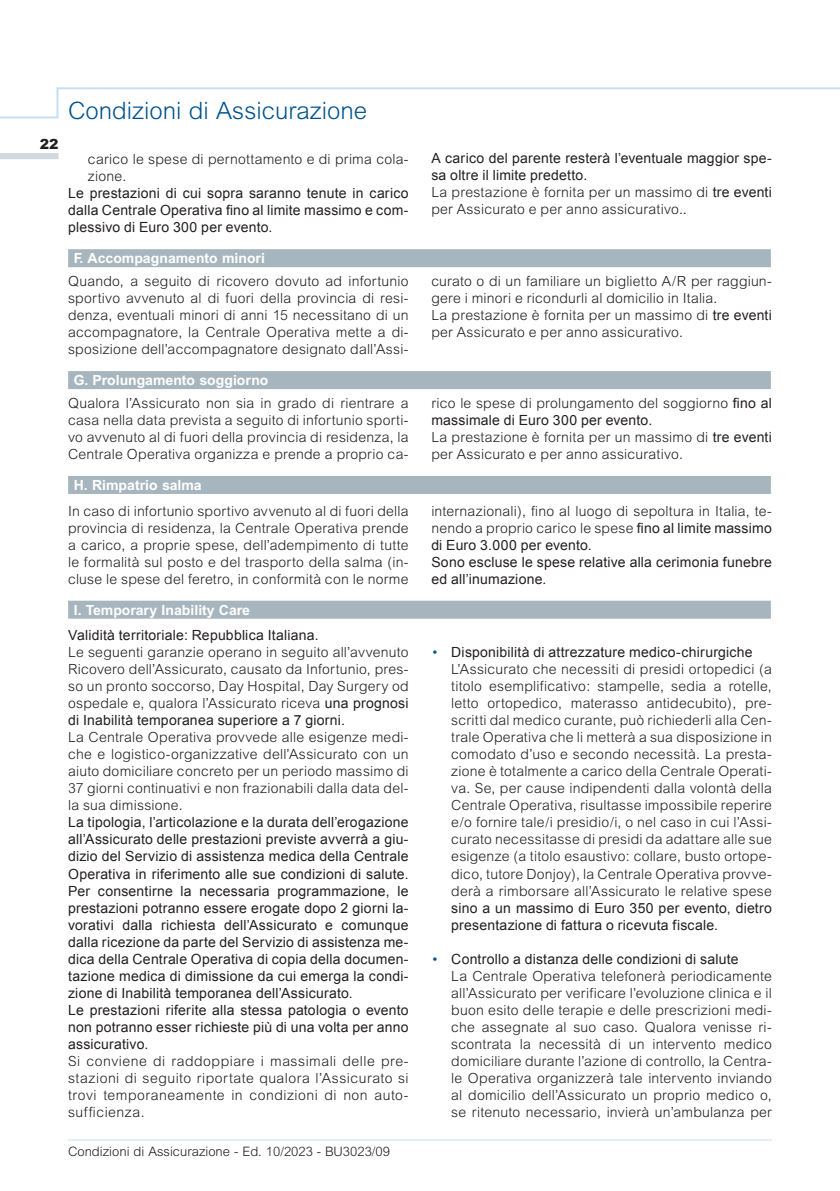
<style>
.page{position:relative;width:840px;height:1191px;background:#fff}
.page>*{position:absolute;margin:0;border:0;box-sizing:border-box;transform-origin:0 0}
.t1{font:300 24px "Arial";color:#01538f}
._01_TXT{font:300 14px/17px "Arial";letter-spacing:.015em;color:#231f20;text-align:justify}
._05_TXT_RIENTRO{font:300 14px/17px "Arial";letter-spacing:.015em;color:#231f20;text-align:justify}
._01_TXT-2{font:14px/17px "Arial";letter-spacing:.015em;color:#231f20;text-align:justify}
._05_TXT_RIENTRO-2{font:14px "Arial";letter-spacing:.015em;color:#231f20}
._04_TITOLO_BOX_GRIGI{font:700 14px "Arial";color:#fff}
.t2{font:900 14px "Arial";color:#231f20}
.t3{font:300 13px "Arial";color:#231f20}
.s1{font-weight:400}
.s2{font-weight:300;color:#01538f}
</style>
<div class="page">
<div style="left:0;top:153px;width:58px;height:6px;background:#cfd8dd"></div>
<hr style="left:68px;top:1139px;width:703px;height:1px;background:#c7dff2">
<svg style="left:0;top:87px;width:839px;height:32px"></svg>
<div style="left:68px;top:249px;width:702px;height:18px;background:#a7b6be"></div>
<div style="left:68px;top:371px;width:702px;height:18px;background:#a7b6be"></div>
<div style="left:68px;top:476px;width:702px;height:18px;background:#a7b6be"></div>
<div style="left:68px;top:600px;width:702px;height:18px;background:#a7b6be"></div>
<p class="t2" style="left:40px;top:135px;width:20px">22</p>
<h1 class="t1" style="left:68px;top:96px;width:300px">Condizioni di Assicurazione</h1>
<p class="_05_TXT_RIENTRO" style="left:88px;top:151px;width:322px">carico le spese di pernottamento e di prima cola&shy;zione.</p>
<p class="_01_TXT-2" style="left:68px;top:185px;width:342px">Le prestazioni di cui sopra saranno tenute in carico dalla Centrale Operativa fino al limite massimo e com&shy;plessivo di Euro 300 per evento.</p>
<p class="_01_TXT-2" style="left:431px;top:150px;width:342px">A carico del parente resterà l’eventuale maggior spe&shy;sa oltre il limite predetto.</p>
<p class="_01_TXT" style="left:431px;top:184px;width:342px">La prestazione è fornita per un massimo di <span class="s1">tre eventi </span>per Assicurato e per anno assicurativo.<span class="s1">.</span></p>
<p class="_04_TITOLO_BOX_GRIGI" style="left:74px;top:250px;width:192px">F. Accompagnamento minori</p>
<p class="_01_TXT" style="left:68px;top:273px;width:342px">Quando, a seguito di ricovero dovuto ad infortunio sportivo avvenuto al di fuori della provincia di resi&shy;denza, eventuali minori di anni 15 necessitano di un accompagnatore, la Centrale Operativa mette a di&shy;sposizione dell’accompagnatore designato dall’Assi-</p>
<p class="_01_TXT" style="left:431px;top:273px;width:342px">curato o di un familiare un biglietto A/R per raggiun&shy;gere i minori e ricondurli al domicilio in Italia.</p>
<p class="_01_TXT" style="left:431px;top:307px;width:342px">La prestazione è fornita per un massimo di <span class="s1">tre eventi </span>per Assicurato e per anno assicurativo.</p>
<p class="_04_TITOLO_BOX_GRIGI" style="left:74px;top:372px;width:196px">G. Prolungamento soggiorno</p>
<p class="_01_TXT" style="left:68px;top:394px;width:342px">Qualora l’Assicurato non sia in grado di rientrare a casa nella data prevista a seguito di infortunio sporti&shy;vo avvenuto al di fuori della provincia di residenza, la Centrale Operativa organizza e prende a proprio ca-</p>
<p class="_01_TXT" style="left:431px;top:394px;width:342px">rico le spese di prolungamento del soggiorno <span class="s1">fino al massimale di Euro 300 per evento.</span></p>
<p class="_01_TXT" style="left:431px;top:428px;width:342px">La prestazione è fornita per un massimo di <span class="s1">tre eventi </span>per Assicurato e per anno assicurativo.</p>
<p class="_04_TITOLO_BOX_GRIGI" style="left:74px;top:477px;width:129px">H. Rimpatrio salma</p>
<p class="_01_TXT" style="left:68px;top:502px;width:342px">In caso di infortunio sportivo avvenuto al di fuori della provincia di residenza, la Centrale Operativa prende a carico, a proprie spese, dell’adempimento di tutte le formalità sul posto e del trasporto della salma (in&shy;cluse le spese del feretro, in conformità con le norme</p>
<p class="_01_TXT" style="left:431px;top:502px;width:342px">internazionali), fino al luogo di sepoltura in Italia, te&shy;nendo a proprio carico le spese <span class="s1">fino al limite massimo di Euro 3.000 per evento.</span></p>
<p class="_01_TXT-2" style="left:431px;top:553px;width:342px">Sono escluse le spese relative alla cerimonia funebre ed all’inumazione.</p>
<p class="_04_TITOLO_BOX_GRIGI" style="left:74px;top:602px;width:178px">I. Temporary Inability Care</p>
<p class="_01_TXT-2" style="left:68px;top:627px;width:252px">Validità territoriale: Repubblica Italiana.</p>
<p class="_01_TXT" style="left:68px;top:644px;width:342px">Le seguenti garanzie operano in seguito all’avvenuto Ricovero dell’Assicurato, causato da Infortunio, pres&shy;so un pronto soccorso, Day Hospital, Day Surgery od ospedale e, qualora l’Assicurato riceva <span class="s1">una prognosi di Inabilità temporanea superiore a 7 giorni.</span></p>
<p class="_01_TXT" style="left:68px;top:729px;width:342px">La Centrale Operativa provvede alle esigenze medi&shy;che e logistico-organizzative dell’Assicurato con un aiuto domiciliare concreto per un periodo massimo di 37 giorni continuativi e non frazionabili dalla data del&shy;la sua dimissione.</p>
<p class="_01_TXT-2" style="left:68px;top:814px;width:342px">La tipologia, l’articolazione e la durata dell’erogazione all’Assicurato delle prestazioni previste avverrà a giu&shy;dizio del Servizio di assistenza medica della Centrale Operativa in riferimento alle sue condizioni di salute.<br>Per consentirne la necessaria programmazione, le prestazioni potranno essere erogate dopo 2 giorni la&shy;vorativi dalla richiesta dell’Assicurato e comunque dalla ricezione da parte del Servizio di assistenza me&shy;dica della Centrale Operativa di copia della documen&shy;tazione medica di dimissione da cui emerga la condi&shy;zione di Inabilità temporanea dell’Assicurato.</p>
<p class="_01_TXT-2" style="left:68px;top:1001px;width:342px">Le prestazioni riferite alla stessa patologia o evento non potranno esser richieste più di una volta per anno assicurativo.</p>
<p class="_01_TXT" style="left:68px;top:1052px;width:342px">Si conviene di raddoppiare i massimali delle pre&shy;stazioni di seguito riportate qualora l’Assicurato si trovi temporaneamente in condizioni di non auto&shy;sufficienza.</p>
<p class="_05_TXT_RIENTRO-2" style="left:431px;top:643px;width:323px"><span class="s2">•</span> Disponibilità di attrezzature medico-chirurgiche</p>
<p class="_05_TXT_RIENTRO" style="left:451px;top:661px;width:322px">L’Assicurato che necessiti di presidi ortopedici (a titolo esemplificativo: stampelle, sedia a rotelle, letto ortopedico, materasso antidecubito), pre&shy;scritti dal medico curante, può richiederli alla Cen&shy;trale Operativa che li metterà a sua disposizione in comodato d’uso e secondo necessità. La presta&shy;zione è totalmente a carico della Centrale Operati&shy;va. Se, per cause indipendenti dalla volontà della Centrale Operativa, risultasse impossibile reperire e/o fornire tale/i presidio/i, o nel caso in cui l’Assi&shy;curato necessitasse di presidi da adattare alle sue esigenze (a titolo esaustivo: collare, busto ortope&shy;dico, tutore Donjoy), la Centrale Operativa provve&shy;derà a rimborsare all’Assicurato le relative spese <span class="s1">sino a un massimo di Euro 350 per evento, dietro presentazione di fattura o ricevuta fiscale.</span></p>
<p class="_05_TXT_RIENTRO-2" style="left:431px;top:949px;width:308px"><span class="s2">•</span> Controllo a distanza delle condizioni di salute</p>
<p class="_05_TXT_RIENTRO" style="left:451px;top:967px;width:322px">La Centrale Operativa telefonerà periodicamente all’Assicurato per verificare l’evoluzione clinica e il buon esito delle terapie e delle prescrizioni medi&shy;che assegnate al suo caso. Qualora venisse ri&shy;scontrata la necessità di un intervento medico domiciliare durante l’azione di controllo, la Centra&shy;le Operativa organizzerà tale intervento inviando al domicilio dell’Assicurato un proprio medico o, se ritenuto necessario, invierà un’ambulanza per</p>
<p class="t3" style="left:68px;top:1144px;width:323px">Condizioni di Assicurazione - Ed. 10/2023 - BU3023/09</p>
</div>
